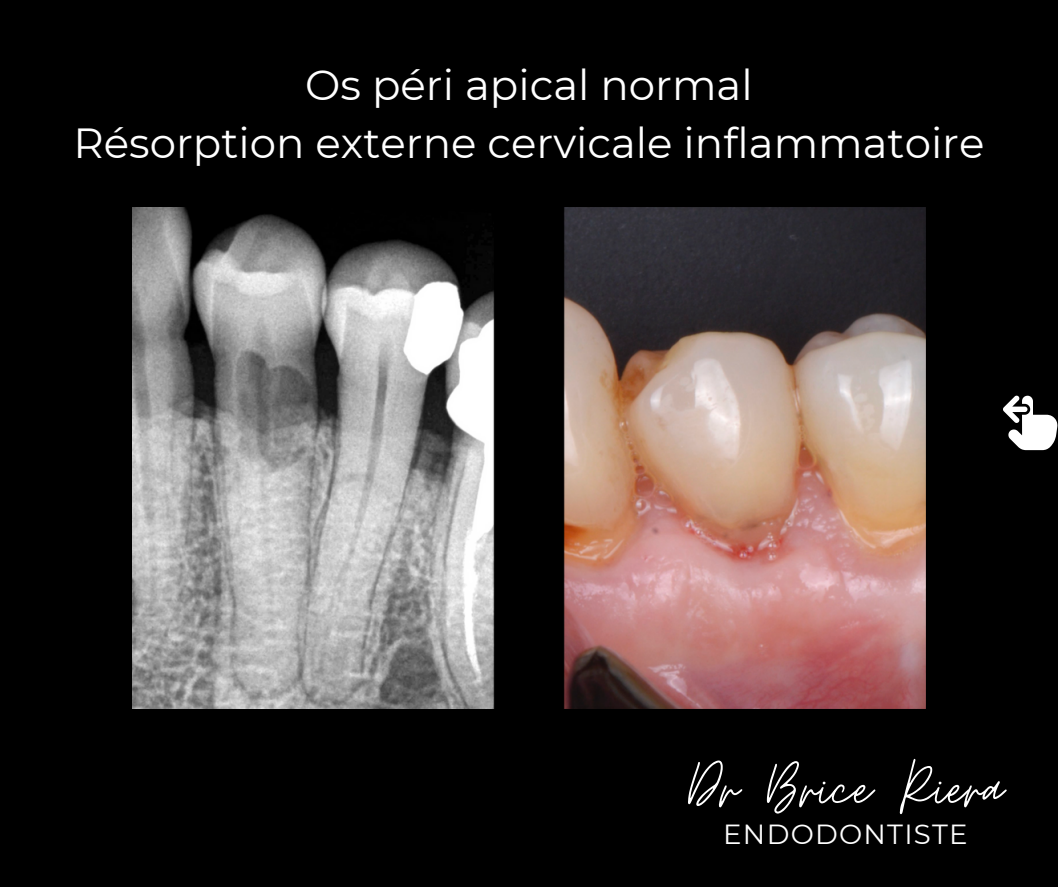
<style>
.page{position:relative;width:1058px;height:887px;background:#fff}
.page>*{position:absolute;margin:0;border:0;box-sizing:border-box;transform-origin:0 0}
.t1{font:74.25px "Moon Time";color:#fff}
.t2{font:42px "Montserrat";color:#fff}
.t3{font:27.6px "Montserrat";letter-spacing:.045em;color:#fff}
</style>
<div class="page">
<div style="left:0;top:0;width:1058px;height:886px;background:#000"></div>
<img style="left:132px;top:207px;width:793px;height:501px">
<svg style="left:1003px;top:395px;width:54px;height:55px"></svg>
<p class="t2" style="left:305px;top:59px;width:449px">Os péri apical normal</p>
<h1 class="t2" style="left:73px;top:118px;width:912px">Résorption externe cervicale inflammatoire</h1>
<p class="t1" style="left:688px;top:742px;width:316px">Dr Brice Riera</p>
<p class="t3" style="left:723px;top:817px;width:246px">ENDODONTISTE</p>
</div>
